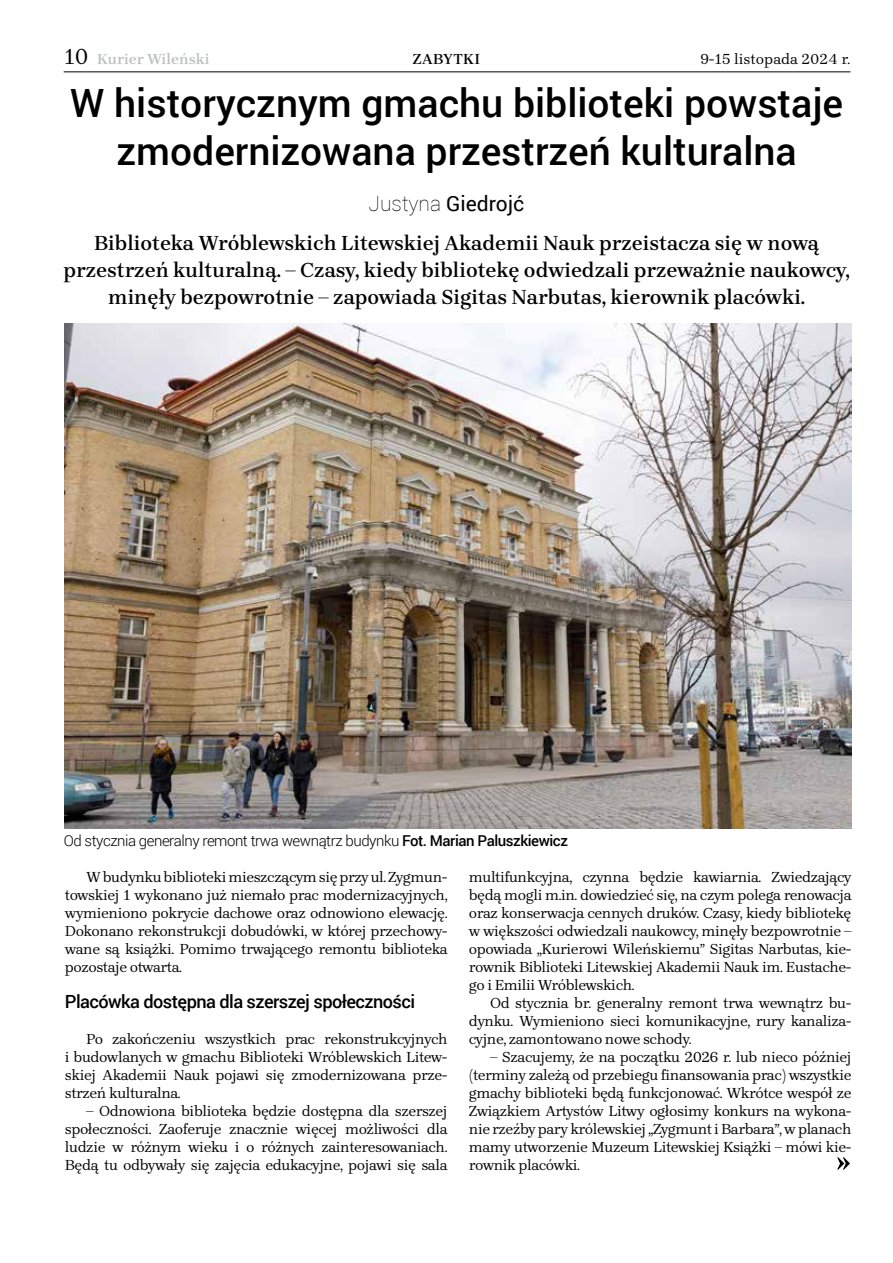
<style>
.page{position:relative;width:893px;height:1263px;background:#fff}
.page>*{position:absolute;margin:0;border:0;box-sizing:border-box;transform-origin:0 0}
.t1{font:500 39px/48px "Roboto";color:#000;text-align:center}
.t2{font:600 21px/27px "Brygada 1918";color:#000;text-align:center}
.t3{font:21px "Roboto";color:#000}
.t4{font:500 18.15px "Roboto";letter-spacing:-.03em;color:#000}
.t5{font:15px/18px "Brygada 1918";letter-spacing:-.03em;color:#000;text-align:justify}
.t6{font:300 15px "Roboto";letter-spacing:-.03em;color:#000}
.t7{font:15px "Brygada 1918";color:#000}
.t8{font:600 15px "Brygada 1918";color:#bcbec0}
.t9{font:600 15px "Brygada 1918";letter-spacing:.025em;color:#000}
.s1{font-weight:400;font-size:22.5px;color:#000}
.s2{font-weight:100}
.s3{font-weight:500}
</style>
<div class="page">
<hr style="left:64px;top:72px;width:786px;height:1px;background:#000">
<img style="left:65px;top:324px;width:786px;height:504px">
<svg style="left:837px;top:1157px;width:13px;height:13px"></svg>
<p class="t8" style="left:64px;top:50px;width:147px"><span class="s1">10</span> Kurier Wileński</p>
<p class="t9" style="left:413px;top:50px;width:69px">ZABYTKI</p>
<p class="t7" style="left:700px;top:50px;width:152px">9-15 listopada 2024 r.</p>
<h1 class="t1" style="left:70px;top:78px;width:775px">W historycznym gmachu biblioteki powstaje zmodernizowana przestrzeń kulturalna</h1>
<h2 class="t3" style="left:368px;top:189px;width:157px"><span class="s2">Justyna</span> Giedrojć</h2>
<h2 class="t2" style="left:63px;top:232px;width:788px">Biblioteka Wróblewskich Litewskiej Akademii Nauk przeistacza się w nową przestrzeń kulturalną. – Czasy, kiedy bibliotekę odwiedzali przeważnie naukowcy, minęły bezpowrotnie – zapowiada Sigitas Narbutas, kierownik placówki.</h2>
<p class="t6" style="left:64px;top:830px;width:506px">Od stycznia generalny remont trwa wewnątrz budynku <span class="s3">Fot. Marian Paluszkiewicz</span></p>
<p class="t5" style="left:65px;top:869px;width:384px;text-indent:21px">W budynku biblioteki mieszczącym się przy ul. Zygmun&shy;towskiej 1 wykonano już niemało prac modernizacyjnych, wymieniono pokrycie dachowe oraz odnowiono elewację.<br>Dokonano rekonstrukcji dobudówki, w której przechowy&shy;wane są książki. Pomimo trwającego remontu biblioteka pozostaje otwarta.</p>
<p class="t4" style="left:65px;top:989px;width:352px">Placówka dostępna dla szerszej społeczności</p>
<p class="t5" style="left:65px;top:1031px;width:384px;text-indent:21px">Po zakończeniu wszystkich prac rekonstrukcyjnych i budowlanych w gmachu Biblioteki Wróblewskich Litew&shy;skiej Akademii Nauk pojawi się zmodernizowana prze&shy;strzeń kulturalna.</p>
<p class="t5" style="left:65px;top:1103px;width:384px;text-indent:21px">– Odnowiona biblioteka będzie dostępna dla szerszej społeczności. Zaoferuje znacznie więcej możliwości dla ludzie w różnym wieku i o różnych zainteresowaniach.<br>Będą tu odbywały się zajęcia edukacyjne, pojawi się sala</p>
<p class="t5" style="left:469px;top:869px;width:384px">multifunkcyjna, czynna będzie kawiarnia. Zwiedzający będą mogli m.in. dowiedzieć się, na czym polega renowacja oraz konserwacja cennych druków. Czasy, kiedy bibliotekę w większości odwiedzali naukowcy, minęły bezpowrotnie – opowiada „Kurierowi Wileńskiemu” Sigitas Narbutas, kie&shy;rownik Biblioteki Litewskiej Akademii Nauk im. Eustache&shy;go i Emilii Wróblewskich.</p>
<p class="t5" style="left:469px;top:995px;width:384px;text-indent:21px">Od stycznia br. generalny remont trwa wewnątrz bu&shy;dynku. Wymieniono sieci komunikacyjne, rury kanaliza&shy;cyjne, zamontowano nowe schody.</p>
<p class="t5" style="left:469px;top:1049px;width:384px;text-indent:21px">– Szacujemy, że na początku 2026 r. lub nieco później (terminy zależą od przebiegu finansowania prac) wszystkie gmachy biblioteki będą funkcjonować. Wkrótce wespół ze Związkiem Artystów Litwy ogłosimy konkurs na wykona&shy;nie rzeźby pary królewskiej „Zygmunt i Barbara”, w planach mamy utworzenie Muzeum Litewskiej Książki – mówi kie&shy;rownik placówki.</p>
</div>
